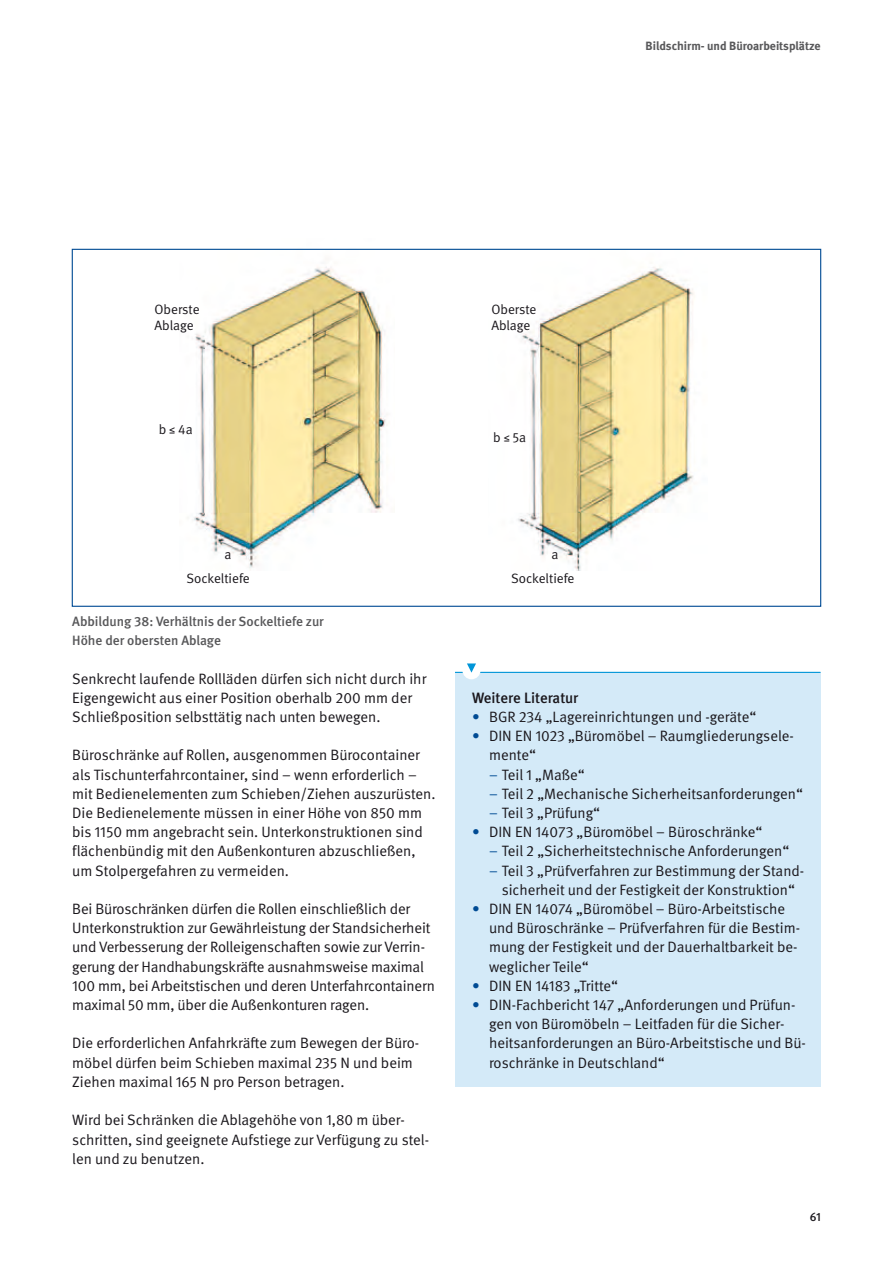
<style>
.page{position:relative;width:893px;height:1263px;background:#fff}
.page>*{position:absolute;margin:0;border:0;box-sizing:border-box;transform-origin:0 0}
.t1{font:15px/19.2px "DGUV Meta";color:#1a171c}
.t2{font:500 15px "DGUV Meta";color:#1a171c}
.t3{font:500 13.5px/19.2px "DGUV Meta";color:#58585a}
.t4{font:13.5px/16.5px "DGUV Meta";letter-spacing:-.005em;color:#1a171c}
.t5{font:700 12px "DGUV Meta";color:#58585a}
.t6{font:500 12px "DGUV Meta";color:#1a171c}
.s1{color:#004b94}
</style>
<div class="page">
<div style="left:455px;top:672px;width:366px;height:415px;background:#d4eaf8"></div>
<hr style="left:455px;top:672px;width:365px;height:1px;background:#0095d8">
<div style="left:462px;top:661px;width:18px;height:18px;background:#fff;border-radius:50%"></div>
<svg style="left:467px;top:663px;width:9px;height:10px"></svg>
<img style="left:488px;top:248px;width:219px;height:323px">
<img style="left:179px;top:248px;width:215px;height:320px">
<p class="t5" style="left:646px;top:39px;width:177px">Bildschirm- und Büroarbeitsplätze</p>
<p class="t4" style="left:155px;top:301px;width:46px">Oberste<br>Ablage</p>
<p class="t4" style="left:159px;top:421px;width:36px">b ≤ 4a</p>
<p class="t4" style="left:491px;top:301px;width:46px">Oberste<br>Ablage</p>
<p class="t4" style="left:493px;top:429px;width:35px">b ≤ 5a</p>
<p class="t4" style="left:186px;top:542px;width:65px;line-height:24.2px;text-indent:38px">a<br>Sockeltiefe</p>
<p class="t3" style="left:72px;top:612px;width:253px">Abbildung 38: Verhältnis der Sockeltiefe zur<br>Höhe der obersten Ablage</p>
<p class="t1" style="left:72px;top:669px;width:356px">Senkrecht laufende Rollläden dürfen sich nicht durch ihr<br>Eigengewicht aus einer Position oberhalb 200 mm der<br>Schließposition selbsttätig nach unten bewegen.</p>
<p class="t1" style="left:72px;top:746px;width:365px">Büroschränke auf Rollen, ausgenommen Bürocontainer als Tischunterfahrcontainer, sind – wenn erforderlich – mit Bedienelementen zum Schieben/Ziehen auszurüsten.<br>Die Bedienelemente müssen in einer Höhe von 850 mm bis 1150 mm angebracht sein. Unterkonstruktionen sind flächenbündig mit den Außenkonturen abzuschließen, um Stolpergefahren zu vermeiden.</p>
<p class="t1" style="left:72px;top:900px;width:364px">Bei Büroschränken dürfen die Rollen einschließlich der Unterkonstruktion zur Gewährleistung der Standsicherheit und Verbesserung der Rolleigenschaften sowie zur Verrin&shy;gerung der Handhabungskräfte ausnahmsweise maximal 100 mm, bei Arbeitstischen und deren Unterfahrcontainern maximal 50 mm, über die Außenkonturen ragen.</p>
<p class="t1" style="left:72px;top:1034px;width:348px">Die erforderlichen Anfahrkräfte zum Bewegen der Büro&shy;möbel dürfen beim Schieben maximal 235 N und beim<br>Ziehen maximal 165 N pro Person betragen.</p>
<p class="t1" style="left:72px;top:1111px;width:358px">Wird bei Schränken die Ablagehöhe von 1,80 m über&shy;schritten, sind geeignete Aufstiege zur Verfügung zu stel&shy;len und zu benutzen.</p>
<p class="t4" style="left:551px;top:546px;width:9px">a</p>
<p class="t4" style="left:511px;top:570px;width:65px">Sockeltiefe</p>
<p class="t2" style="left:472px;top:689px;width:108px">Weitere Literatur</p>
<p class="t1" style="left:472px;top:708px;width:286px"><span class="s1">•</span> BGR 234 „Lagereinrichtungen und -geräte“</p>
<p class="t1" style="left:489px;top:727px;width:306px;text-indent:-17px"><span class="s1">•</span> DIN EN 1023 „Büromöbel – Raumgliederungsele&shy;mente“</p>
<p class="t1" style="left:489px;top:765px;width:97px"><span class="s1">–</span> Teil 1 „Maße“</p>
<p class="t1" style="left:489px;top:784px;width:315px"><span class="s1">–</span> Teil 2 „Mechanische Sicherheitsanforderungen“</p>
<p class="t1" style="left:489px;top:804px;width:113px"><span class="s1">–</span> Teil 3 „Prüfung“</p>
<p class="t1" style="left:472px;top:823px;width:292px"><span class="s1">•</span> DIN EN 14073 „Büromöbel – Büroschränke“</p>
<p class="t1" style="left:489px;top:842px;width:302px"><span class="s1">–</span> Teil 2 „Sicherheitstechnische Anforderungen“</p>
<p class="t1" style="left:489px;top:861px;width:317px;text-align:center"><span class="s1">–</span> Teil 3 „Prüfverfahren zur Bestimmung der Stand&shy;sicherheit und der Festigkeit der Konstruktion“</p>
<p class="t1" style="left:489px;top:900px;width:313px;text-indent:-17px"><span class="s1">•</span> DIN EN 14074 „Büromöbel – Büro-Arbeitstische und Büroschränke – Prüfverfahren für die Bestim&shy;mung der Festigkeit und der Dauerhaltbarkeit be&shy;weglicher Teile“</p>
<p class="t1" style="left:472px;top:976px;width:148px"><span class="s1">•</span> DIN EN 14183 „Tritte“</p>
<p class="t1" style="left:489px;top:996px;width:318px;text-indent:-17px"><span class="s1">•</span> DIN-Fachbericht 147 „Anforderungen und Prüfun&shy;gen von Büromöbeln – Leitfaden für die Sicher&shy;heitsanforderungen an Büro-Arbeitstische und Bü&shy;roschränke in Deutschland“</p>
<p class="t6" style="left:810px;top:1210px;width:12px">61</p>
</div>
